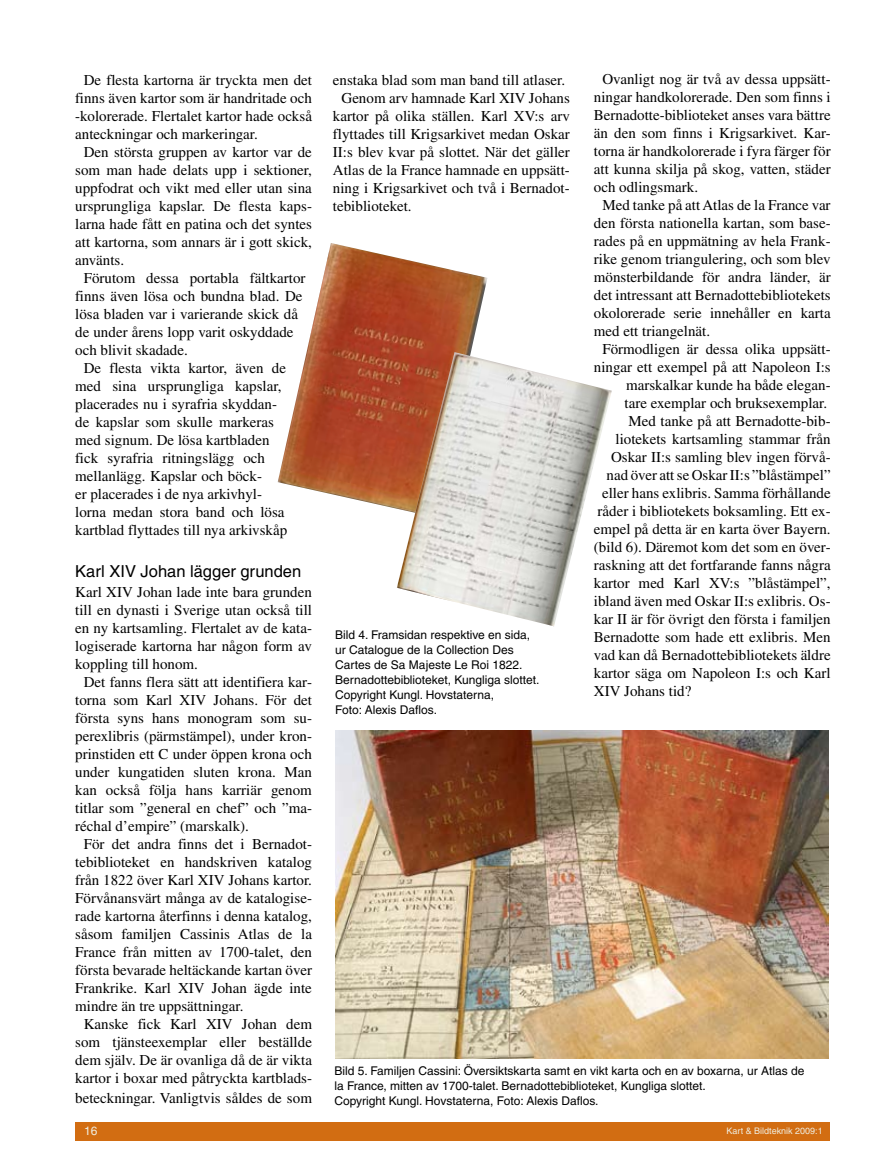
<style>
.page{position:relative;width:872px;height:1170px;background:#fff}
.page>*{position:absolute;margin:0;border:0;box-sizing:border-box;transform-origin:0 0}
.t1{font:16.5px "Helvetica";color:#000}
.t2{font:15px "Times";color:#000}
.t3{font:12px/15px "Helvetica";color:#000}
.t4{font:12px "Helvetica";color:#efede0}
.t5{font:9px "Helvetica";color:#efede0}
</style>
<div class="page">
<div style="left:76px;top:1122px;width:754px;height:18px;background:#d26d12"></div>
<img style="left:278px;top:243px;width:209px;height:266px">
<img style="left:397px;top:352px;width:215px;height:274px">
<img style="left:335px;top:730px;width:493px;height:328px">
<p class="t2" style="left:84px;top:71px;width:230px">De flesta kartorna är tryckta men det</p>
<p class="t2" style="left:75px;top:89px;width:238px">finns även kartor som är handritade och</p>
<p class="t2" style="left:75px;top:107px;width:238px">-kolorerade. Flertalet kartor hade också</p>
<p class="t2" style="left:75px;top:125px;width:184px">anteckningar och markeringar.</p>
<p class="t2" style="left:84px;top:143px;width:230px">Den största gruppen av kartor var de</p>
<p class="t2" style="left:75px;top:161px;width:238px">som man hade delats upp i sektioner,</p>
<p class="t2" style="left:75px;top:179px;width:238px">uppfodrat och vikt med eller utan sina</p>
<p class="t2" style="left:75px;top:197px;width:238px">ursprungliga kapslar. De flesta kaps-</p>
<p class="t2" style="left:75px;top:215px;width:238px">larna hade fått en patina och det syntes</p>
<p class="t2" style="left:75px;top:233px;width:238px">att kartorna, som annars är i gott skick,</p>
<p class="t2" style="left:75px;top:251px;width:50px">använts.</p>
<p class="t2" style="left:84px;top:269px;width:223px">Förutom dessa portabla fältkartor</p>
<p class="t2" style="left:75px;top:287px;width:229px">finns även lösa och bundna blad. De</p>
<p class="t2" style="left:75px;top:305px;width:224px">lösa bladen var i varierande skick då</p>
<p class="t2" style="left:75px;top:323px;width:220px">de under årens lopp varit oskyddade</p>
<p class="t2" style="left:75px;top:341px;width:114px">och blivit skadade.</p>
<p class="t2" style="left:84px;top:359px;width:204px">De flesta vikta kartor, även de</p>
<p class="t2" style="left:75px;top:377px;width:208px">med sina ursprungliga kapslar,</p>
<p class="t2" style="left:75px;top:395px;width:203px">placerades nu i syrafria skyddan-</p>
<p class="t2" style="left:75px;top:413px;width:200px">de kapslar som skulle markeras</p>
<p class="t2" style="left:75px;top:431px;width:196px">med signum. De lösa kartbladen</p>
<p class="t2" style="left:75px;top:449px;width:191px">fick syrafria ritningslägg och</p>
<p class="t2" style="left:75px;top:467px;width:188px">mellanlägg. Kapslar och böck-</p>
<p class="t2" style="left:75px;top:485px;width:188px">er placerades i de nya arkivhyl-</p>
<p class="t2" style="left:75px;top:503px;width:211px">lorna medan stora band och lösa</p>
<p class="t2" style="left:75px;top:521px;width:213px">kartblad flyttades till nya arkivskåp</p>
<p class="t1" style="left:75px;top:562px;width:227px">Karl XIV Johan lägger grunden</p>
<p class="t2" style="left:75px;top:583px;width:238px">Karl XIV Johan lade inte bara grunden</p>
<p class="t2" style="left:75px;top:601px;width:238px">till en dynasti i Sverige utan också till</p>
<p class="t2" style="left:75px;top:619px;width:238px">en ny kartsamling. Flertalet av de kata-</p>
<p class="t2" style="left:75px;top:637px;width:238px">logiserade kartorna har någon form av</p>
<p class="t2" style="left:75px;top:655px;width:124px">koppling till honom.</p>
<p class="t2" style="left:84px;top:673px;width:230px">Det fanns flera sätt att identifiera kar-</p>
<p class="t2" style="left:75px;top:691px;width:238px">torna som Karl XIV Johans. För det</p>
<p class="t2" style="left:75px;top:709px;width:238px">första syns hans monogram som su-</p>
<p class="t2" style="left:75px;top:727px;width:238px">perexlibris (pärmstämpel), under kron-</p>
<p class="t2" style="left:75px;top:745px;width:238px">prinstiden ett C under öppen krona och</p>
<p class="t2" style="left:75px;top:763px;width:238px">under kungatiden sluten krona. Man</p>
<p class="t2" style="left:75px;top:781px;width:238px">kan också följa hans karriär genom</p>
<p class="t2" style="left:75px;top:799px;width:238px">titlar som ”general en chef” och ”ma-</p>
<p class="t2" style="left:75px;top:817px;width:175px">réchal d’empire” (marskalk).</p>
<p class="t2" style="left:84px;top:835px;width:230px">För det andra finns det i Bernadot-</p>
<p class="t2" style="left:75px;top:853px;width:238px">tebiblioteket en handskriven katalog</p>
<p class="t2" style="left:75px;top:871px;width:238px">från 1822 över Karl XIV Johans kartor.</p>
<p class="t2" style="left:75px;top:889px;width:238px">Förvånansvärt många av de katalogise-</p>
<p class="t2" style="left:75px;top:907px;width:238px">rade kartorna återfinns i denna katalog,</p>
<p class="t2" style="left:75px;top:925px;width:238px">såsom familjen Cassinis Atlas de la</p>
<p class="t2" style="left:75px;top:943px;width:238px">France från mitten av 1700-talet, den</p>
<p class="t2" style="left:75px;top:961px;width:238px">första bevarade heltäckande kartan över</p>
<p class="t2" style="left:75px;top:979px;width:238px">Frankrike. Karl XIV Johan ägde inte</p>
<p class="t2" style="left:75px;top:997px;width:170px">mindre än tre uppsättningar.</p>
<p class="t2" style="left:84px;top:1015px;width:230px">Kanske fick Karl XIV Johan dem</p>
<p class="t2" style="left:75px;top:1033px;width:238px">som tjänsteexemplar eller beställde</p>
<p class="t2" style="left:75px;top:1051px;width:238px">dem själv. De är ovanliga då de är vikta</p>
<p class="t2" style="left:75px;top:1069px;width:238px">kartor i boxar med påtryckta kartblads-</p>
<p class="t2" style="left:75px;top:1088px;width:238px">beteckningar. Vanligtvis såldes de som</p>
<p class="t2" style="left:333px;top:71px;width:234px">enstaka blad som man band till atlaser.</p>
<p class="t2" style="left:341px;top:89px;width:230px">Genom arv hamnade Karl XIV Johans</p>
<p class="t2" style="left:333px;top:107px;width:238px">kartor på olika ställen. Karl XV:s arv</p>
<p class="t2" style="left:333px;top:125px;width:238px">flyttades till Krigsarkivet medan Oskar</p>
<p class="t2" style="left:333px;top:143px;width:238px">II:s blev kvar på slottet. När det gäller</p>
<p class="t2" style="left:333px;top:161px;width:238px">Atlas de la France hamnade en uppsätt-</p>
<p class="t2" style="left:333px;top:179px;width:238px">ning i Krigsarkivet och två i Bernadot-</p>
<p class="t2" style="left:333px;top:197px;width:80px">tebiblioteket.</p>
<p class="t3" style="left:335px;top:627px;width:206px">Bild 4. Framsidan respektive en sida, ur Catalogue de la Collection Des Cartes de Sa Majeste Le Roi 1822.<br>Bernadottebiblioteket, Kungliga slottet.<br>Copyright Kungl. Hovstaterna,<br>Foto: Alexis Daflos.</p>
<p class="t2" style="left:602px;top:70px;width:230px">Ovanligt nog är två av dessa uppsätt-</p>
<p class="t2" style="left:594px;top:88px;width:238px">ningar handkolorerade. Den som finns i</p>
<p class="t2" style="left:594px;top:106px;width:238px">Bernadotte-biblioteket anses vara bättre</p>
<p class="t2" style="left:594px;top:124px;width:238px">än den som finns i Krigsarkivet. Kar-</p>
<p class="t2" style="left:594px;top:142px;width:238px">torna är handkolorerade i fyra färger för</p>
<p class="t2" style="left:594px;top:160px;width:238px">att kunna skilja på skog, vatten, städer</p>
<p class="t2" style="left:594px;top:178px;width:106px">och odlingsmark.</p>
<p class="t2" style="left:602px;top:196px;width:230px">Med tanke på att Atlas de la France var</p>
<p class="t2" style="left:594px;top:214px;width:238px">den första nationella kartan, som base-</p>
<p class="t2" style="left:594px;top:232px;width:238px">rades på en uppmätning av hela Frank-</p>
<p class="t2" style="left:594px;top:250px;width:238px">rike genom triangulering, och som blev</p>
<p class="t2" style="left:594px;top:268px;width:238px">mönsterbildande för andra länder, är</p>
<p class="t2" style="left:594px;top:286px;width:238px">det intressant att Bernadottebibliotekets</p>
<p class="t2" style="left:594px;top:304px;width:238px">okolorerade serie innehåller en karta</p>
<p class="t2" style="left:594px;top:322px;width:118px">med ett triangelnät.</p>
<p class="t2" style="left:602px;top:340px;width:230px">Förmodligen är dessa olika uppsätt-</p>
<p class="t2" style="left:594px;top:358px;width:238px">ningar ett exempel på att Napoleon I:s</p>
<p class="t2" style="left:626px;top:376px;width:206px">marskalkar kunde ha både elegan-</p>
<p class="t2" style="left:624px;top:394px;width:204px">tare exemplar och bruksexemplar.</p>
<p class="t2" style="left:628px;top:412px;width:203px">Med tanke på att Bernadotte-bib-</p>
<p class="t2" style="left:615px;top:430px;width:216px">liotekets kartsamling stammar från</p>
<p class="t2" style="left:611px;top:448px;width:221px">Oskar II:s samling blev ingen förvå-</p>
<p class="t2" style="left:606px;top:466px;width:225px">nad över att se Oskar II:s ”blåstämpel”</p>
<p class="t2" style="left:602px;top:484px;width:230px">eller hans exlibris. Samma förhållande</p>
<p class="t2" style="left:597px;top:502px;width:234px">råder i bibliotekets boksamling. Ett ex-</p>
<p class="t2" style="left:594px;top:520px;width:238px">empel på detta är en karta över Bayern.</p>
<p class="t2" style="left:594px;top:538px;width:238px">(bild 6). Däremot kom det som en över-</p>
<p class="t2" style="left:594px;top:556px;width:238px">raskning att det fortfarande fanns några</p>
<p class="t2" style="left:594px;top:574px;width:238px">kartor med Karl XV:s ”blåstämpel”,</p>
<p class="t2" style="left:594px;top:592px;width:238px">ibland även med Oskar II:s exlibris. Os-</p>
<p class="t2" style="left:594px;top:610px;width:238px">kar II är för övrigt den första i familjen</p>
<p class="t2" style="left:594px;top:628px;width:238px">Bernadotte som hade ett exlibris. Men</p>
<p class="t2" style="left:594px;top:646px;width:238px">vad kan då Bernadottebibliotekets äldre</p>
<p class="t2" style="left:594px;top:664px;width:238px">kartor säga om Napoleon I:s och Karl</p>
<p class="t2" style="left:594px;top:682px;width:99px">XIV Johans tid?</p>
<p class="t3" style="left:334px;top:1062px;width:471px">Bild 5. Familjen Cassini: Översiktskarta samt en vikt karta och en av boxarna, ur Atlas de la France, mitten av 1700-talet. Bernadottebiblioteket, Kungliga slottet.<br>Copyright Kungl. Hovstaterna, Foto: Alexis Daflos.</p>
<p class="t4" style="left:84px;top:1124px;width:15px">16</p>
<p class="t5" style="left:726px;top:1125px;width:98px">Kart &amp; Bildteknik 2009:1</p>
</div>
